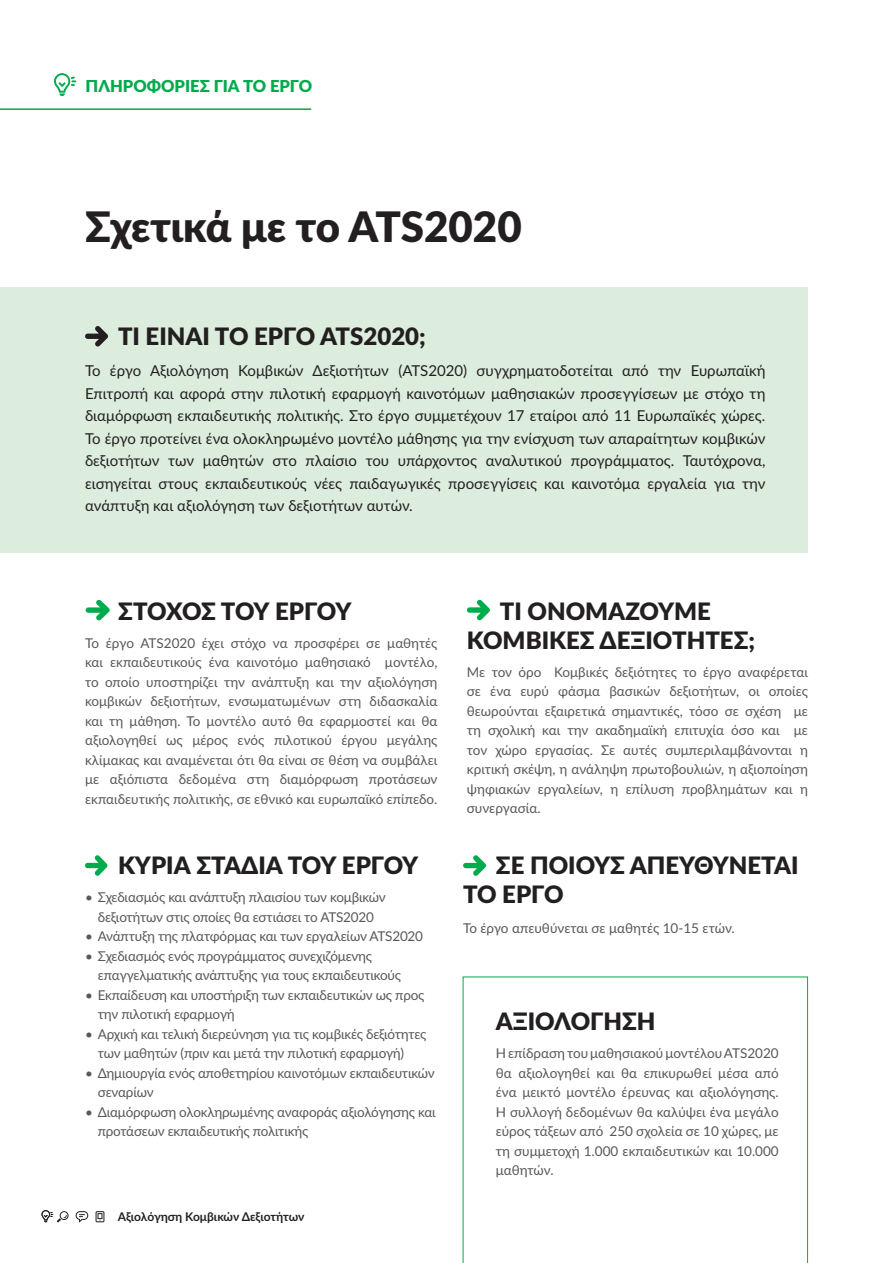
<style>
.page{position:relative;width:893px;height:1263px;background:#fff}
.page>*{position:absolute;margin:0;border:0;box-sizing:border-box;transform-origin:0 0}
.t1{font:900 42px "Lato";color:#231f20}
.t2{font:900 24px/28.8px "Lato";color:#231f20}
.t3{font:900 24px "Lato";letter-spacing:-.02em;color:#231f20}
.t4{font:900 16.5px "Lato";color:#00ab4d}
.t5{font:15px/22.5px "Lato";color:#231f20;text-align:justify}
.t6{font:13.5px/19.5px "Lato";letter-spacing:-.015em;color:#57585a}
.t7{font:700 12px "Lato";color:#231f20}
</style>
<div class="page">
<svg style="left:463px;top:976px;width:345px;height:287px"></svg>
<div style="left:0;top:287px;width:808px;height:265px;background:#dceddd"></div>
<svg style="left:463px;top:855px;width:23px;height:21px"></svg>
<svg style="left:85px;top:855px;width:23px;height:21px"></svg>
<svg style="left:86px;top:600px;width:24px;height:21px"></svg>
<svg style="left:54px;top:73px;width:22px;height:23px"></svg>
<hr style="left:0;top:108px;width:311px;height:2px;background:#00ab4d">
<svg style="left:467px;top:599px;width:23px;height:21px"></svg>
<svg style="left:85px;top:326px;width:23px;height:21px"></svg>
<svg style="left:41px;top:1210px;width:28px;height:12px"></svg>
<svg style="left:76px;top:1211px;width:12px;height:11px"></svg>
<svg style="left:96px;top:1211px;width:8px;height:11px"></svg>
<p class="t4" style="left:86px;top:75px;width:228px">ΠΛΗΡΟΦΟΡΙΕΣ ΓΙΑ ΤΟ ΕΡΓΟ</p>
<h1 class="t1" style="left:85px;top:200px;width:438px">Σχετικά με το ATS2020</h1>
<h2 class="t2" style="left:118px;top:321px;width:309px">ΤΙ ΕΙΝΑΙ ΤΟ ΕΡΓΟ ATS2020;</h2>
<p class="t5" style="left:85px;top:359px;width:682px">Το έργο Αξιολόγηση Κομβικών Δεξιοτήτων (ATS2020) συγχρηματοδοτείται από την Ευρωπαϊκή Επιτροπή και αφορά στην πιλοτική εφαρμογή καινοτόμων μαθησιακών προσεγγίσεων με στόχο τη διαμόρφωση εκπαιδευτικής πολιτικής. Στο έργο συμμετέχουν 17 εταίροι από 11 Ευρωπαϊκές χώρες.<br>Το έργο προτείνει ένα ολοκληρωμένο μοντέλο μάθησης για την ενίσχυση των απαραίτητων κομβικών δεξιοτήτων των μαθητών στο πλαίσιο του υπάρχοντος αναλυτικού προγράμματος. Ταυτόχρονα, εισηγείται στους εκπαιδευτικούς νέες παιδαγωγικές προσεγγίσεις και καινοτόμα εργαλεία για την ανάπτυξη και αξιολόγηση των δεξιοτήτων αυτών.</p>
<h2 class="t3" style="left:118px;top:596px;width:235px">ΣΤΟΧΟΣ ΤΟΥ ΕΡΓΟΥ</h2>
<p class="t6" style="left:85px;top:633px;width:354px;text-align:justify">Το έργο ATS2020 έχει στόχο να προσφέρει σε μαθητές και εκπαιδευτικούς ένα καινοτόμο μαθησιακό μοντέλο, το οποίο υποστηρίζει την ανάπτυξη και την αξιολόγηση κομβικών δεξιοτήτων, ενσωματωμένων στη διδασκαλία και τη μάθηση. Το μοντέλο αυτό θα εφαρμοστεί και θα αξιολογηθεί ως μέρος ενός πιλοτικού έργου μεγάλης κλίμακας και αναμένεται ότι θα είναι σε θέση να συμβάλει με αξιόπιστα δεδομένα στη διαμόρφωση προτάσεων εκπαιδευτικής πολιτικής, σε εθνικό και ευρωπαϊκό επίπεδο.</p>
<h2 class="t2" style="left:118px;top:851px;width:302px">ΚΥΡΙΑ ΣΤΑΔΙΑ ΤΟΥ ΕΡΓΟΥ</h2>
<p class="t6" style="left:85px;top:887px;width:302px;text-align:center">• Σχεδιασμός και ανάπτυξη πλαισίου των κομβικών δεξιοτήτων στις οποίες θα εστιάσει το ATS2020</p>
<p class="t6" style="left:85px;top:926px;width:340px">• Ανάπτυξη της πλατφόρμας και των εργαλείων ATS2020</p>
<p class="t6" style="left:98px;top:946px;width:305px;text-indent:-13px">• Σχεδιασμός ενός προγράμματος συνεχιζόμενης επαγγελματικής ανάπτυξης για τους εκπαιδευτικούς</p>
<p class="t6" style="left:98px;top:985px;width:328px;text-indent:-13px">• Εκπαίδευση και υποστήριξη των εκπαιδευτικών ως προς την πιλοτική εφαρμογή</p>
<p class="t6" style="left:98px;top:1024px;width:330px;text-indent:-13px">• Αρχική και τελική διερεύνηση για τις κομβικές δεξιότητες των μαθητών (πριν και μετά την πιλοτική εφαρμογή)</p>
<p class="t6" style="left:98px;top:1063px;width:338px;text-indent:-13px">• Δημιουργία ενός αποθετηρίου καινοτόμων εκπαιδευτικών σεναρίων</p>
<p class="t6" style="left:98px;top:1102px;width:339px;text-indent:-13px">• Διαμόρφωση ολοκληρωμένης αναφοράς αξιολόγησης και προτάσεων εκπαιδευτικής πολιτικής</p>
<p class="t7" style="left:118px;top:1209px;width:188px">Αξιολόγηση Κομβικών Δεξιοτήτων</p>
<h2 class="t2" style="left:467px;top:596px;width:290px;text-align:center">ΤΙ ΟΝΟΜΑΖΟΥΜΕ<br>ΚΟΜΒΙΚΕΣ ΔΕΞΙΟΤΗΤΕΣ;</h2>
<p class="t6" style="left:467px;top:662px;width:343px;text-align:justify">Με τον όρο Κομβικές δεξιότητες το έργο αναφέρεται σε ένα ευρύ φάσμα βασικών δεξιοτήτων, οι οποίες θεωρούνται εξαιρετικά σημαντικές, τόσο σε σχέση με τη σχολική και την ακαδημαϊκή επιτυχία όσο και με τον χώρο εργασίας. Σε αυτές συμπεριλαμβάνονται η κριτική σκέψη, η ανάληψη πρωτοβουλιών, η αξιοποίηση ψηφιακών εργαλείων, η επίλυση προβλημάτων και η συνεργασία.</p>
<h2 class="t2" style="left:463px;top:851px;width:337px;text-indent:33px">ΣΕ ΠΟΙΟΥΣ ΑΠΕΥΘΥΝΕΤΑΙ<br>ΤΟ ΕΡΓΟ</h2>
<p class="t6" style="left:463px;top:918px;width:273px">Το έργο απευθύνεται σε μαθητές 10-15 ετών.</p>
<h2 class="t2" style="left:496px;top:1006px;width:161px">ΑΞΙΟΛΟΓΗΣΗ</h2>
<p class="t6" style="left:496px;top:1043px;width:284px;text-align:justify">Η επίδραση του μαθησιακού μοντέλου ATS2020 θα αξιολογηθεί και θα επικυρωθεί μέσα από ένα μεικτό μοντέλο έρευνας και αξιολόγησης.<br>Η συλλογή δεδομένων θα καλύψει ένα μεγάλο εύρος τάξεων από 250 σχολεία σε 10 χώρες, με τη συμμετοχή 1.000 εκπαιδευτικών και 10.000 μαθητών.</p>
</div>
